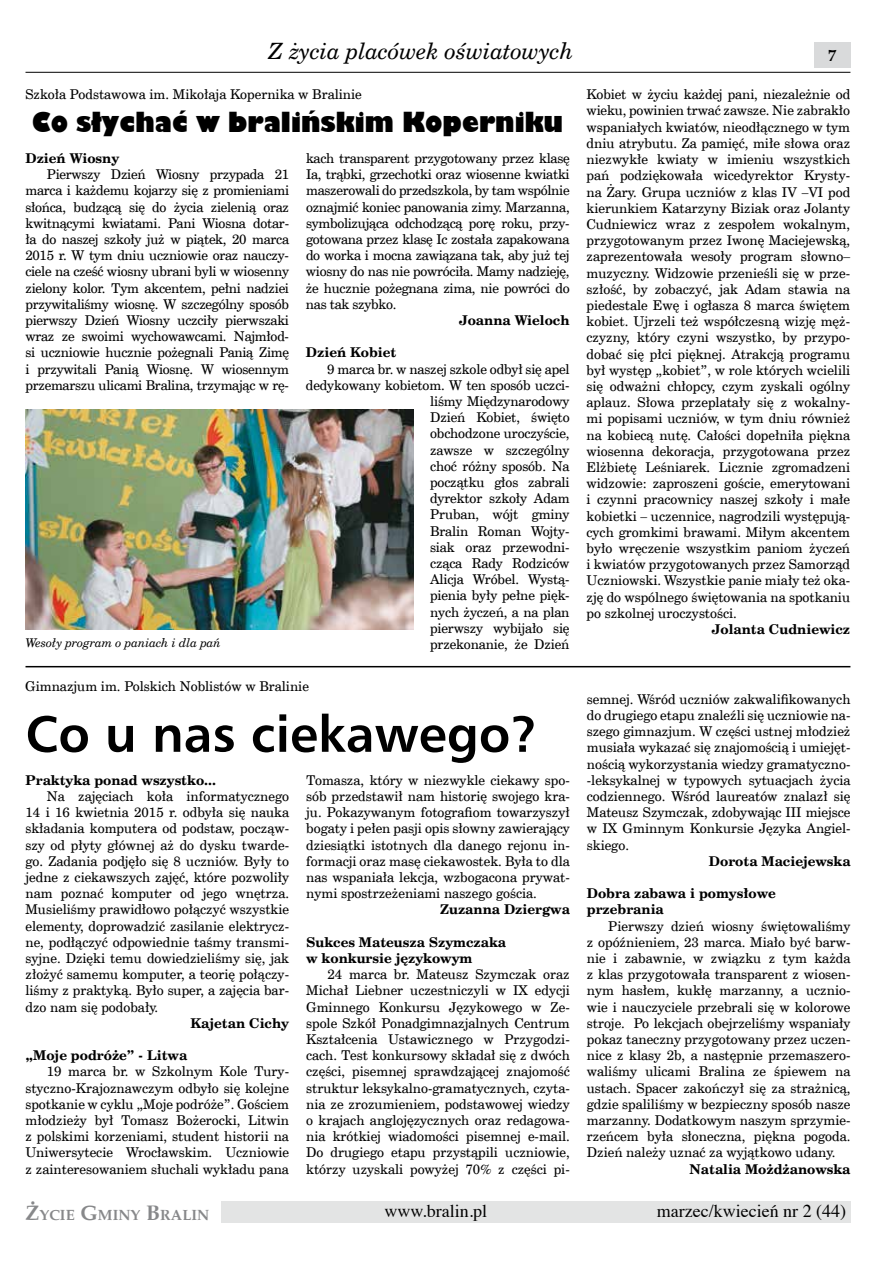
<style>
.page{position:relative;width:893px;height:1263px;background:#fff}
.page>*{position:absolute;margin:0;border:0;box-sizing:border-box;transform-origin:0 0}
.t1{font:700 51px "Humnst 777 EU";color:#000}
.t2{font:800 27px "Gilbert";color:#000;scale:.9 1}
.t3{font:italic 22.5px "Cent Schbook EU";color:#000}
.t4{font:18px "Times";color:#000}
.t5{font:700 16.5px "Palm Springs";color:#000}
.t6{font:700 14.7px "Palm Springs";color:#87888a}
.t7{font:13.5px/16.2px "Cent Schbook EU";letter-spacing:-.01em;color:#000;text-align:justify}
.t8{font:700 13.5px/16.2px "Cent Schbook EU";color:#000}
.t9{font:italic 12px "Cent Schbook EU";color:#000}
.s1{font-size:21px}
</style>
<div class="page">
<div style="left:221px;top:1201px;width:629px;height:21px;background:#e3e4e4"></div>
<hr style="left:26px;top:72px;width:824px;height:1px;background:#000">
<div style="left:814px;top:43px;width:36px;height:25px;background:#d9dadb"></div>
<img style="left:26px;top:409px;width:387px;height:220px">
<hr style="left:26px;top:666px;width:824px;height:1px;background:#000">
<h3 class="t3" style="left:269px;top:37px;width:306px">Z życia placówek oświatowych</h3>
<p class="t7" style="left:25px;top:87px;width:338px">Szkoła Podstawowa im. Mikołaja Kopernika w Bralinie</p>
<h2 class="t2" style="left:32px;top:106px;width:592px">Co słychać w bralińskim Koperniku</h2>
<p class="t8" style="left:26px;top:151px;width:95px">Dzień Wiosny</p>
<p class="t7" style="left:25px;top:167px;width:265px;text-indent:21px">Pierwszy Dzień Wiosny przypada 21 marca i każdemu kojarzy się z promieniami słońca, budzącą się do życia zielenią oraz kwitnącymi kwiatami. Pani Wiosna dotar&shy;ła do naszej szkoły już w piątek, 20 marca 2015 r. W tym dniu uczniowie oraz nauczy&shy;ciele na cześć wiosny ubrani byli w wiosenny zielony kolor. Tym akcentem, pełni nadziei przywitaliśmy wiosnę. W szczególny sposób pierwszy Dzień Wiosny uczciły pierwszaki wraz ze swoimi wychowawcami. Najmłod&shy;si uczniowie hucznie pożegnali Panią Zimę i przywitali Panią Wiosnę. W wiosennym przemarszu ulicami Bralina, trzymając w rę-</p>
<p class="t7" style="left:306px;top:150px;width:265px">kach transparent przygotowany przez klasę Ia, trąbki, grzechotki oraz wiosenne kwiatki maszerowali do przedszkola, by tam wspólnie oznajmić koniec panowania zimy. Marzanna, symbolizująca odchodzącą porę roku, przy&shy;gotowana przez klasę Ic została zapakowana do worka i mocna zawiązana tak, aby już tej wiosny do nas nie powróciła. Mamy nadzieję, że hucznie pożegnana zima, nie powróci do nas tak szybko.</p>
<p class="t8" style="left:459px;top:313px;width:112px">Joanna Wieloch</p>
<p class="t8" style="left:306px;top:345px;width:92px">Dzień Kobiet</p>
<p class="t7" style="left:306px;top:361px;width:265px;text-align:right">9 marca br. w naszej szkole odbył się apel dedykowany kobietom. W ten sposób uczci&shy;liśmy Międzynarodowy<br>Dzień Kobiet, święto<br>obchodzone uroczyście,<br>zawsze w szczególny<br>choć różny sposób. Na<br>początku głos zabrali<br>dyrektor szkoły Adam<br>Pruban, wójt gminy<br>Bralin Roman Wojty-<br>siak oraz przewodni-<br>cząca Rady Rodziców<br>Alicja Wróbel. Wystą-<br>pienia były pełne pięk-<br>nych życzeń, a na plan<br>pierwszy wybijało się<br>przekonanie, że Dzień</p>
<p class="t9" style="left:26px;top:636px;width:197px">Wesoły program o paniach i dla pań</p>
<p class="t7" style="left:25px;top:678px;width:285px">Gimnazjum im. Polskich Noblistów w Bralinie</p>
<h1 class="t1" style="left:26px;top:702px;width:514px">Co u nas ciekawego?</h1>
<p class="t7" style="left:306px;top:772px;width:265px">Tomasza, który w niezwykle ciekawy spo&shy;sób przedstawił nam historię swojego kra&shy;ju. Pokazywanym fotografiom towarzyszył bogaty i pełen pasji opis słowny zawierający dziesiątki istotnych dla danego rejonu in&shy;formacji oraz masę ciekawostek. Była to dla nas wspaniała lekcja, wzbogacona prywat&shy;nymi spostrzeżeniami naszego gościa.</p>
<p class="t8" style="left:440px;top:902px;width:131px">Zuzanna Dziergwa</p>
<p class="t8" style="left:306px;top:934px;width:201px">Sukces Mateusza Szymczaka w konkursie językowym</p>
<p class="t7" style="left:306px;top:967px;width:265px;text-indent:21px">24 marca br. Mateusz Szymczak oraz Michał Liebner uczestniczyli w IX edycji Gminnego Konkursu Językowego w Ze&shy;spole Szkół Ponadgimnazjalnych Centrum Kształcenia Ustawicznego w Przygodzi&shy;cach. Test konkursowy składał się z dwóch części, pisemnej sprawdzającej znajomość struktur leksykalno-gramatycznych, czyta&shy;nia ze zrozumieniem, podstawowej wiedzy o krajach anglojęzycznych oraz redagowa&shy;nia krótkiej wiadomości pisemnej e-mail.<br>Do drugiego etapu przystąpili uczniowie, którzy uzyskali powyżej 70% z części pi-</p>
<p class="t8" style="left:26px;top:772px;width:192px">Praktyka ponad wszystko...</p>
<p class="t7" style="left:25px;top:788px;width:265px;text-indent:21px">Na zajęciach koła informatycznego 14 i 16 kwietnia 2015 r. odbyła się nauka składania komputera od podstaw, począw&shy;szy od płyty głównej aż do dysku twarde&shy;go. Zadania podjęło się 8 uczniów. Były to jedne z ciekawszych zajęć, które pozwoliły nam poznać komputer od jego wnętrza.<br>Musieliśmy prawidłowo połączyć wszystkie elementy, doprowadzić zasilanie elektrycz&shy;ne, podłączyć odpowiednie taśmy transmi&shy;syjne. Dzięki temu dowiedzieliśmy się, jak złożyć samemu komputer, a teorię połączy&shy;liśmy z praktyką. Było super, a zajęcia bar&shy;dzo nam się podobały.</p>
<p class="t8" style="left:190px;top:1015px;width:100px">Kajetan Cichy</p>
<p class="t8" style="left:25px;top:1048px;width:163px">„Moje podróże” - Litwa</p>
<p class="t7" style="left:25px;top:1064px;width:265px;text-indent:21px">19 marca br. w Szkolnym Kole Tury&shy;styczno-Krajoznawczym odbyło się kolejne spotkanie w cyklu „Moje podróże”. Gościem młodzieży był Tomasz Bożerocki, Litwin z polskimi korzeniami, student historii na Uniwersytecie Wrocławskim. Uczniowie z zainteresowaniem słuchali wykładu pana</p>
<p class="t5" style="left:828px;top:46px;width:10px">7</p>
<p class="t7" style="left:586px;top:87px;width:265px">Kobiet w życiu każdej pani, niezależnie od wieku, powinien trwać zawsze. Nie zabrakło wspaniałych kwiatów, nieodłącznego w tym dniu atrybutu. Za pamięć, miłe słowa oraz niezwykłe kwiaty w imieniu wszystkich pań podziękowała wicedyrektor Krysty&shy;na Żary. Grupa uczniów z klas IV –VI pod kierunkiem Katarzyny Biziak oraz Jolanty Cudniewicz wraz z zespołem wokalnym, przygotowanym przez Iwonę Maciejewską, zaprezentowała wesoły program słowno– muzyczny. Widzowie przenieśli się w prze&shy;szłość, by zobaczyć, jak Adam stawia na piedestale Ewę i ogłasza 8 marca świętem kobiet. Ujrzeli też współczesną wizję męż&shy;czyzny, który czyni wszystko, by przypo&shy;dobać się płci pięknej. Atrakcją programu był występ „kobiet”, w role których wcielili się odważni chłopcy, czym zyskali ogólny aplauz. Słowa przeplatały się z wokalny&shy;mi popisami uczniów, w tym dniu również na kobiecą nutę. Całości dopełniła piękna wiosenna dekoracja, przygotowana przez Elżbietę Leśniarek. Licznie zgromadzeni widzowie: zaproszeni goście, emerytowani i czynni pracownicy naszej szkoły i małe kobietki – uczennice, nagrodzili występują&shy;cych gromkimi brawami. Miłym akcentem było wręczenie wszystkim paniom życzeń i kwiatów przygotowanych przez Samorząd Uczniowski. Wszystkie panie miały też oka&shy;zję do wspólnego świętowania na spotkaniu po szkolnej uroczystości.</p>
<p class="t8" style="left:712px;top:622px;width:140px">Jolanta Cudniewicz</p>
<p class="t7" style="left:587px;top:691px;width:265px">semnej. Wśród uczniów zakwalifikowanych do drugiego etapu znaleźli się uczniowie na&shy;szego gimnazjum. W części ustnej młodzież musiała wykazać się znajomością i umiejęt&shy;nością wykorzystania wiedzy gramatyczno--leksykalnej w typowych sytuacjach życia codziennego. Wśród laureatów znalazł się Mateusz Szymczak, zdobywając III miejsce w IX Gminnym Konkursie Języka Angiel&shy;skiego.</p>
<p class="t8" style="left:709px;top:853px;width:143px">Dorota Maciejewska</p>
<p class="t8" style="left:587px;top:886px;width:191px">Dobra zabawa i pomysłowe przebrania</p>
<p class="t7" style="left:587px;top:918px;width:265px;text-indent:21px">Pierwszy dzień wiosny świętowaliśmy z opóźnieniem, 23 marca. Miało być barw&shy;nie i zabawnie, w związku z tym każda z klas przygotowała transparent z wiosen&shy;nym hasłem, kukłę marzanny, a ucznio&shy;wie i nauczyciele przebrali się w kolorowe stroje. Po lekcjach obejrzeliśmy wspaniały pokaz taneczny przygotowany przez uczen&shy;nice z klasy 2b, a następnie przemaszero&shy;waliśmy ulicami Bralina ze śpiewem na ustach. Spacer zakończył się za strażnicą, gdzie spaliliśmy w bezpieczny sposób nasze marzanny. Dodatkowym naszym sprzymie&shy;rzeńcem była słoneczna, piękna pogoda.<br>Dzień należy uznać za wyjątkowo udany.</p>
<p class="t8" style="left:690px;top:1161px;width:162px">Natalia Możdżanowska</p>
<p class="t6" style="left:26px;top:1206px;width:185px"><span class="s1">Ż</span>YCIE <span class="s1">G</span>MINY <span class="s1">B</span>RALIN</p>
<h3 class="t4" style="left:384px;top:1194px;width:104px">www.bralin.pl</h3>
<h3 class="t4" style="left:657px;top:1194px;width:191px">marzec/kwiecień nr 2 (44)</h3>
</div>
